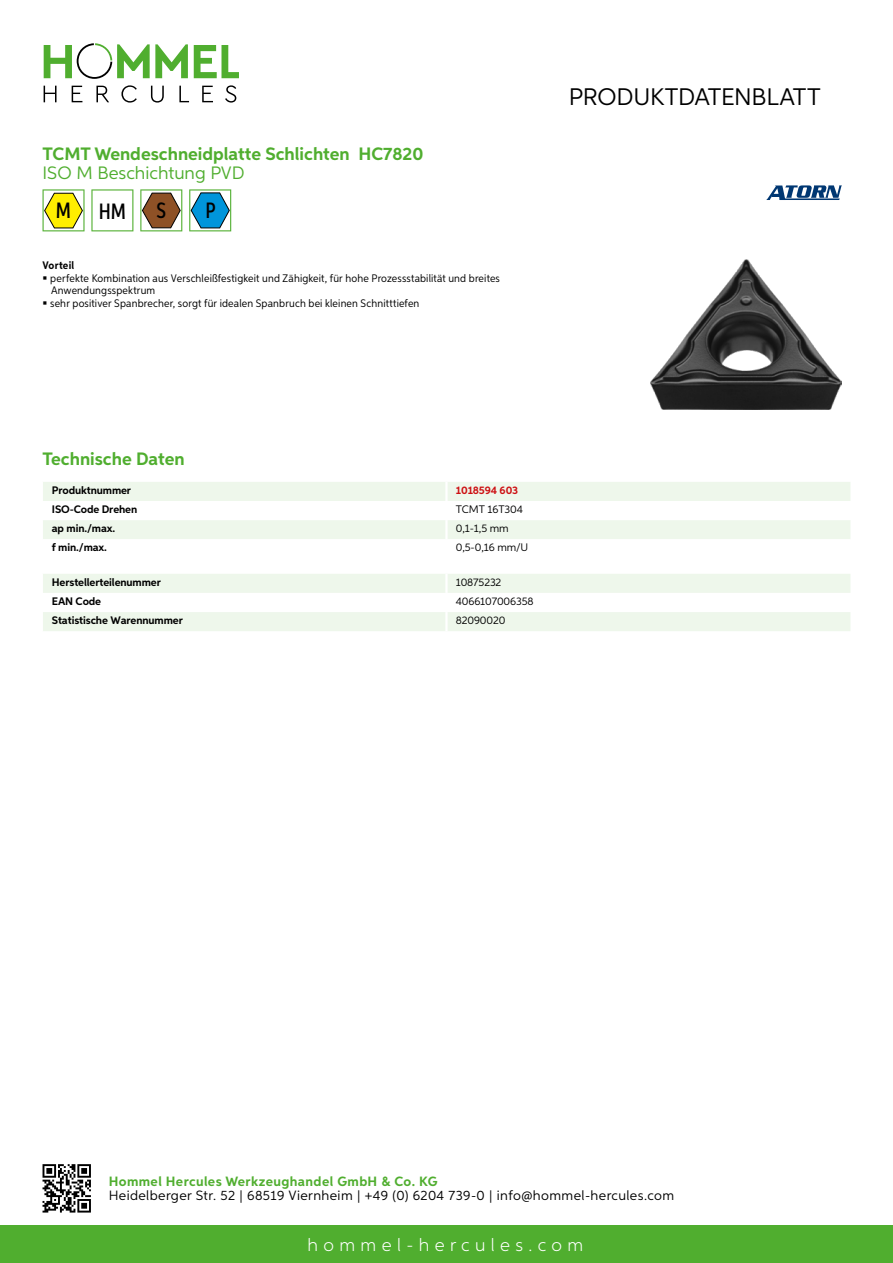
<style>
.page{position:relative;width:893px;height:1263px;background:#fff}
.page>*{position:absolute;margin:0;border:0;box-sizing:border-box;transform-origin:0 0}
.t1{font:24px "Aspira";letter-spacing:-.01em;color:#000}
.t2{font:500 22.2px "Aspira XX Nar";color:#000}
.t3{font:700 18px "Aspira";color:#50ae2f}
.t4{font:300 18px "Aspira";letter-spacing:.3em;color:#fff}
.t5{font:18px "Aspira";color:#50ae2f}
.t6{font:13.5px "Aspira";letter-spacing:.03em;color:#000}
.t7{font:700 13.5px "Aspira";letter-spacing:.03em;color:#50ae2f}
.t8{font:10.95px/12.5px "Aspira Nar";letter-spacing:.015em;color:#000}
.t9{font:700 10.95px "Aspira";letter-spacing:-.01em;color:#000}
.t10{font:10.95px "Aspira";letter-spacing:-.01em;color:#000}
.t11{font:700 10.95px "Aspira";letter-spacing:-.01em;color:#cd1013}
.t12{font:700 10.95px "Aspira Nar";letter-spacing:.015em;color:#000}
</style>
<div class="page">
<div style="left:0;top:1226px;width:893px;height:37px;background:#50ae2f"></div>
<svg style="left:43px;top:1164px;width:48px;height:48px"></svg>
<svg style="left:194px;top:45px;width:45px;height:33px"></svg>
<svg style="left:44px;top:43px;width:144px;height:36px"></svg>
<svg style="left:44px;top:86px;width:13px;height:16px"></svg>
<svg style="left:72px;top:86px;width:10px;height:16px"></svg>
<svg style="left:96px;top:86px;width:13px;height:16px"></svg>
<svg style="left:121px;top:85px;width:16px;height:18px"></svg>
<svg style="left:151px;top:86px;width:13px;height:17px"></svg>
<svg style="left:179px;top:86px;width:10px;height:16px"></svg>
<svg style="left:202px;top:86px;width:11px;height:16px"></svg>
<svg style="left:225px;top:85px;width:11px;height:18px"></svg>
<div style="left:43px;top:482px;width:807px;height:19px;background:#eef7eb"></div>
<div style="left:43px;top:520px;width:807px;height:19px;background:#eef7eb"></div>
<hr style="left:445px;top:482px;width:3px;height:19px;background:#fff">
<hr style="left:445px;top:520px;width:3px;height:19px;background:#fff">
<svg style="left:43px;top:574px;width:807px;height:57px"></svg>
<hr style="left:445px;top:612px;width:3px;height:19px;background:#fff">
<svg style="left:43px;top:189px;width:42px;height:42px"></svg>
<svg style="left:91px;top:189px;width:42px;height:42px"></svg>
<svg style="left:140px;top:189px;width:42px;height:42px"></svg>
<svg style="left:189px;top:189px;width:42px;height:42px"></svg>
<img style="left:650px;top:259px;width:192px;height:150px">
<svg style="left:766px;top:185px;width:76px;height:15px"></svg>
<h3 class="t3" style="left:43px;top:142px;width:382px">TCMT Wendeschneidplatte Schlichten HC7820</h3>
<h3 class="t5" style="left:43px;top:162px;width:201px">ISO M Beschichtung PVD</h3>
<h2 class="t2" style="left:56px;top:197px;width:72px">M HM</h2>
<h2 class="t2" style="left:156px;top:197px;width:11px">S</h2>
<h2 class="t2" style="left:205px;top:197px;width:12px">P</h2>
<p class="t12" style="left:43px;top:259px;width:33px">Vorteil</p>
<p class="t8" style="left:50px;top:272px;width:451px">perfekte Kombination aus Verschleißfestigkeit und Zähigkeit, für hohe Prozessstabilität und breites<br>Anwendungsspektrum<br>sehr positiver Spanbrecher, sorgt für idealen Spanbruch bei kleinen Schnitttiefen</p>
<h1 class="t1" style="left:569px;top:82px;width:253px">Produktdatenblatt</h1>
<h3 class="t3" style="left:43px;top:448px;width:144px">Technische Daten</h3>
<p class="t9" style="left:52px;top:483px;width:81px">Produktnummer</p>
<p class="t11" style="left:456px;top:483px;width:64px">1018594 603</p>
<p class="t9" style="left:52px;top:502px;width:87px">ISO-Code Drehen</p>
<p class="t10" style="left:456px;top:502px;width:69px">TCMT 16T304</p>
<p class="t9" style="left:52px;top:521px;width:65px">ap min./max.</p>
<p class="t10" style="left:456px;top:522px;width:54px">0,1-1,5 mm</p>
<p class="t9" style="left:52px;top:541px;width:57px">f min./max.</p>
<p class="t10" style="left:456px;top:541px;width:72px">0,5-0,16 mm/U</p>
<p class="t9" style="left:52px;top:575px;width:111px">Herstellerteilenummer</p>
<p class="t10" style="left:456px;top:575px;width:47px">10875232</p>
<p class="t9" style="left:52px;top:594px;width:51px">EAN Code</p>
<p class="t10" style="left:456px;top:594px;width:79px">4066107006358</p>
<p class="t9" style="left:52px;top:613px;width:132px">Statistische Warennummer</p>
<p class="t10" style="left:456px;top:613px;width:51px">82090020</p>
<p class="t7" style="left:109px;top:1172px;width:330px">Hommel Hercules Werkzeughandel GmbH &amp; Co. KG</p>
<p class="t6" style="left:109px;top:1187px;width:567px">Heidelberger Str. 52 | 68519 Viernheim | +49 (0) 6204 739-0 | info@hommel-hercules.com</p>
<h3 class="t4" style="left:307px;top:1234px;width:277px">hommel-hercules.com</h3>
</div>
